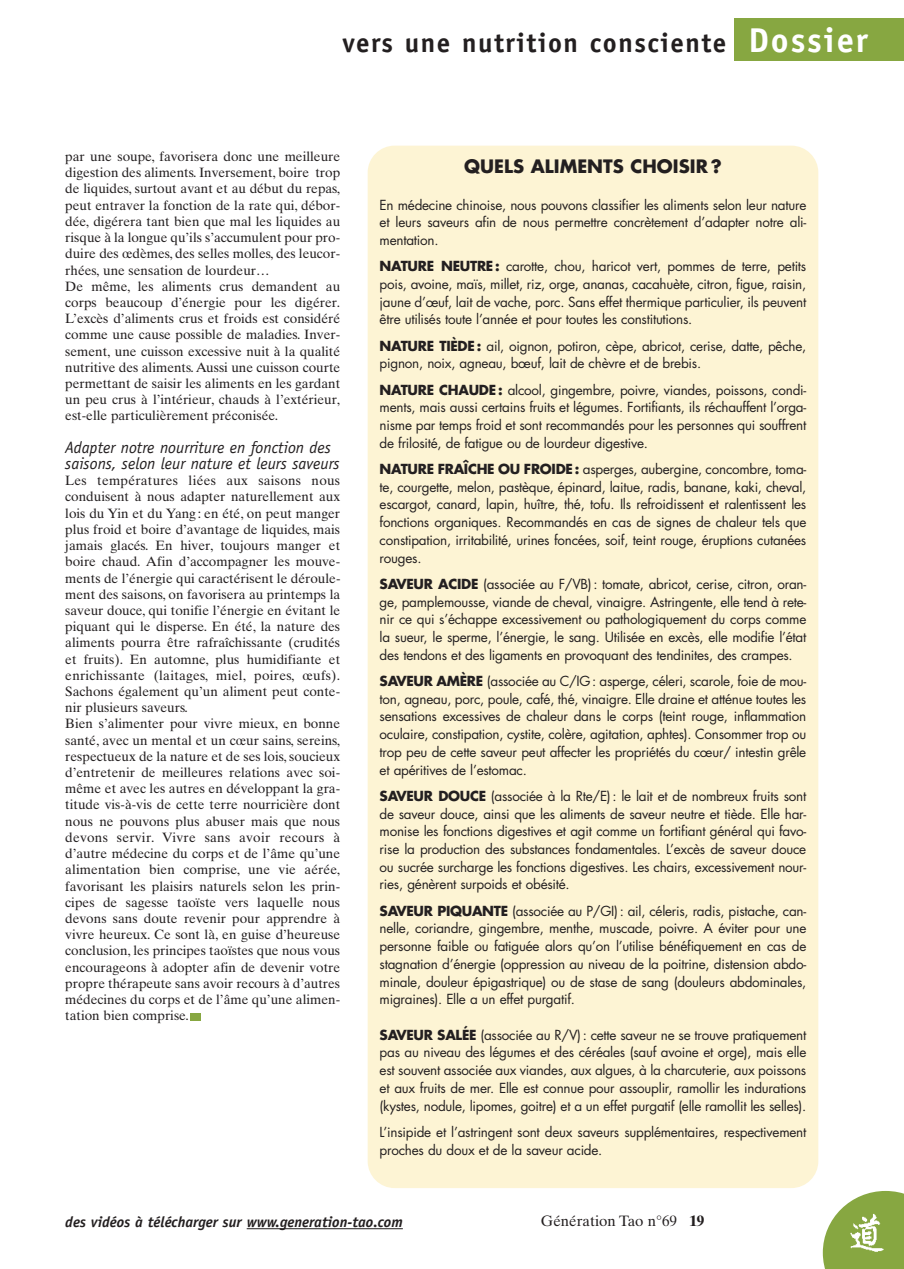
<style>
.page{position:relative;width:904px;height:1269px;background:#fff}
.page>*{position:absolute;margin:0;border:0;box-sizing:border-box;transform-origin:0 0}
.t1{font:700 27px "Officina Sans";letter-spacing:.055em;color:#231f20}
.t2{font:700 18px "Futura";color:#231f20}
.t3{font:italic 16.5px/16.2px "Officina Sans";color:#231f20}
.t4{font:italic 700 15px "Officina Sans";color:#231f20}
.t5{font:15px "Times Ten";color:#231f20}
.t6{font:13.5px/17.7px "Futura";letter-spacing:-.02em;color:#231f20;text-align:justify}
.t7{font:13.5px/16.2px "Times Ten";color:#231f20}
.s1{font-size:34.5px;color:#fff}
.s2{font-weight:700}
</style>
<div class="page">
<svg style="left:823px;top:1191px;width:81px;height:77px"></svg>
<img style="left:849px;top:1211px;width:36px;height:42px">
<hr style="left:247px;top:1227px;width:156px;height:1px;background:#231f20">
<div style="left:734px;top:18px;width:170px;height:42px;background:#87a741"></div>
<div style="left:190px;top:1012px;width:11px;height:8px;background:#87a741"></div>
<div style="left:368px;top:146px;width:450px;height:1041px;background:#fdf4d4;border-radius:27px"></div>
<h1 class="t1" style="left:342px;top:33px;width:527px">vers une nutrition consciente <span class="s1">Dossier</span></h1>
<p class="t7" style="left:65px;top:150px;width:276px">par une soupe, favorisera donc une meilleure digestion des aliments. Inversement, boire trop de liquides, surtout avant et au début du repas, peut entraver la fonction de la rate qui, débor&shy;dée, digérera tant bien que mal les liquides au risque à la longue qu’ils s’accumulent pour pro&shy;duire des œdèmes, des selles molles, des leucor&shy;rhées, une sensation de lourdeur…<br>De même, les aliments crus demandent au corps beaucoup d’énergie pour les digérer.<br>L’excès d’aliments crus et froids est considéré comme une cause possible de maladies. Inver&shy;sement, une cuisson excessive nuit à la qualité nutritive des aliments. Aussi une cuisson courte permettant de saisir les aliments en les gardant un peu crus à l’intérieur, chauds à l’extérieur, est-elle particulièrement préconisée.</p>
<p class="t3" style="left:65px;top:440px;width:276px">Adapter notre nourriture en fonction des saisons, selon leur nature et leurs saveurs</p>
<p class="t7" style="left:65px;top:474px;width:277px">Les températures liées aux saisons nous conduisent à nous adapter naturellement aux lois du Yin et du Yang : en été, on peut manger plus froid et boire d’avantage de liquides, mais jamais glacés. En hiver, toujours manger et boire chaud. Afin d’accompagner les mouve&shy;ments de l’énergie qui caractérisent le déroule&shy;ment des saisons, on favorisera au printemps la saveur douce, qui tonifie l’énergie en évitant le piquant qui le disperse. En été, la nature des aliments pourra être rafraîchissante (crudités et fruits). En automne, plus humidifiante et enrichissante (laitages, miel, poires, œufs).<br>Sachons également qu’un aliment peut conte&shy;nir plusieurs saveurs.<br>Bien s’alimenter pour vivre mieux, en bonne santé, avec un mental et un cœur sains, sereins, respectueux de la nature et de ses lois, soucieux d’entretenir de meilleures relations avec soi&shy;même et avec les autres en développant la gra&shy;titude vis-à-vis de cette terre nourricière dont nous ne pouvons plus abuser mais que nous devons servir. Vivre sans avoir recours à d’autre médecine du corps et de l’âme qu’une alimentation bien comprise, une vie aérée, favorisant les plaisirs naturels selon les prin&shy;cipes de sagesse taoïste vers laquelle nous devons sans doute revenir pour apprendre à vivre heureux. Ce sont là, en guise d’heureuse conclusion, les principes taoïstes que nous vous encourageons à adopter afin de devenir votre propre thérapeute sans avoir recours à d’autres médecines du corps et de l’âme qu’une alimen&shy;tation bien comprise.</p>
<h2 class="t2" style="left:464px;top:158px;width:259px">QUELS ALIMENTS CHOISIR ?</h2>
<p class="t6" style="left:380px;top:197px;width:428px">En médecine chinoise, nous pouvons classifier les aliments selon leur nature et leurs saveurs afin de nous permettre concrètement d’adapter notre ali&shy;mentation.</p>
<p class="t6" style="left:380px;top:258px;width:428px"><span class="s2">NATURE NEUTRE :</span> carotte, chou, haricot vert, pommes de terre, petits pois, avoine, maïs, millet, riz, orge, ananas, cacahuète, citron, figue, raisin, jaune d’œuf, lait de vache, porc. Sans effet thermique particulier, ils peuvent être utilisés toute l’année et pour toutes les constitutions.</p>
<p class="t6" style="left:380px;top:338px;width:428px"><span class="s2">NATURE TIÈDE :</span> ail, oignon, potiron, cèpe, abricot, cerise, datte, pêche, pignon, noix, agneau, bœuf, lait de chèvre et de brebis.</p>
<p class="t6" style="left:380px;top:382px;width:428px"><span class="s2">NATURE CHAUDE :</span> alcool, gingembre, poivre, viandes, poissons, condi&shy;ments, mais aussi certains fruits et légumes. Fortifiants, ils réchauffent l’orga&shy;nisme par temps froid et sont recommandés pour les personnes qui souffrent de frilosité, de fatigue ou de lourdeur digestive.</p>
<p class="t6" style="left:380px;top:461px;width:428px"><span class="s2">NATURE FRAÎCHE OU FROIDE :</span> asperges, aubergine, concombre, toma&shy;te, courgette, melon, pastèque, épinard, laitue, radis, banane, kaki, cheval, escargot, canard, lapin, huître, thé, tofu. Ils refroidissent et ralentissent les fonctions organiques. Recommandés en cas de signes de chaleur tels que constipation, irritabilité, urines foncées, soif, teint rouge, éruptions cutanées rouges.</p>
<p class="t6" style="left:380px;top:576px;width:428px"><span class="s2">SAVEUR ACIDE</span> (associée au F/VB): tomate, abricot, cerise, citron, oran&shy;ge, pamplemousse, viande de cheval, vinaigre. Astringente, elle tend à rete&shy;nir ce qui s’échappe excessivement ou pathologiquement du corps comme la sueur, le sperme, l’énergie, le sang. Utilisée en excès, elle modifie l’état des tendons et des ligaments en provoquant des tendinites, des crampes.</p>
<p class="t6" style="left:380px;top:673px;width:428px"><span class="s2">SAVEUR AMÈRE</span> (associée au C/IG: asperge, céleri, scarole, foie de mou&shy;ton, agneau, porc, poule, café, thé, vinaigre. Elle draine et atténue toutes les sensations excessives de chaleur dans le corps (teint rouge, inflammation oculaire, constipation, cystite, colère, agitation, aphtes). Consommer trop ou trop peu de cette saveur peut affecter les propriétés du cœur/ intestin grêle et apéritives de l’estomac.</p>
<p class="t6" style="left:380px;top:788px;width:428px"><span class="s2">SAVEUR DOUCE</span> (associée à la Rte/E): le lait et de nombreux fruits sont de saveur douce, ainsi que les aliments de saveur neutre et tiède. Elle har&shy;monise les fonctions digestives et agit comme un fortifiant général qui favo&shy;rise la production des substances fondamentales. L’excès de saveur douce ou sucrée surcharge les fonctions digestives. Les chairs, excessivement nour&shy;ries, génèrent surpoids et obésité.</p>
<p class="t6" style="left:380px;top:902px;width:428px"><span class="s2">SAVEUR PIQUANTE</span> (associée au P/GI): ail, céleris, radis, pistache, can&shy;nelle, coriandre, gingembre, menthe, muscade, poivre. A éviter pour une personne faible ou fatiguée alors qu’on l’utilise bénéfiquement en cas de stagnation d’énergie (oppression au niveau de la poitrine, distension abdo&shy;minale, douleur épigastrique) ou de stase de sang (douleurs abdominales, migraines). Elle a un effet purgatif.</p>
<p class="t6" style="left:380px;top:1026px;width:428px"><span class="s2">SAVEUR SALÉE</span> (associée au R/V): cette saveur ne se trouve pratiquement pas au niveau des légumes et des céréales (sauf avoine et orge), mais elle est souvent associée aux viandes, aux algues, à la charcuterie, aux poissons et aux fruits de mer. Elle est connue pour assouplir, ramollir les indurations (kystes, nodule, lipomes, goitre) et a un effet purgatif (elle ramollit les selles).</p>
<p class="t6" style="left:380px;top:1123px;width:428px">L’insipide et l’astringent sont deux saveurs supplémentaires, respectivement proches du doux et de la saveur acide.</p>
<p class="t4" style="left:65px;top:1216px;width:339px">des vidéos à télécharger sur www.generation-tao.com</p>
<p class="t5" style="left:541px;top:1215px;width:165px">Génération Tao n°69 <span class="s2">19</span></p>
</div>
